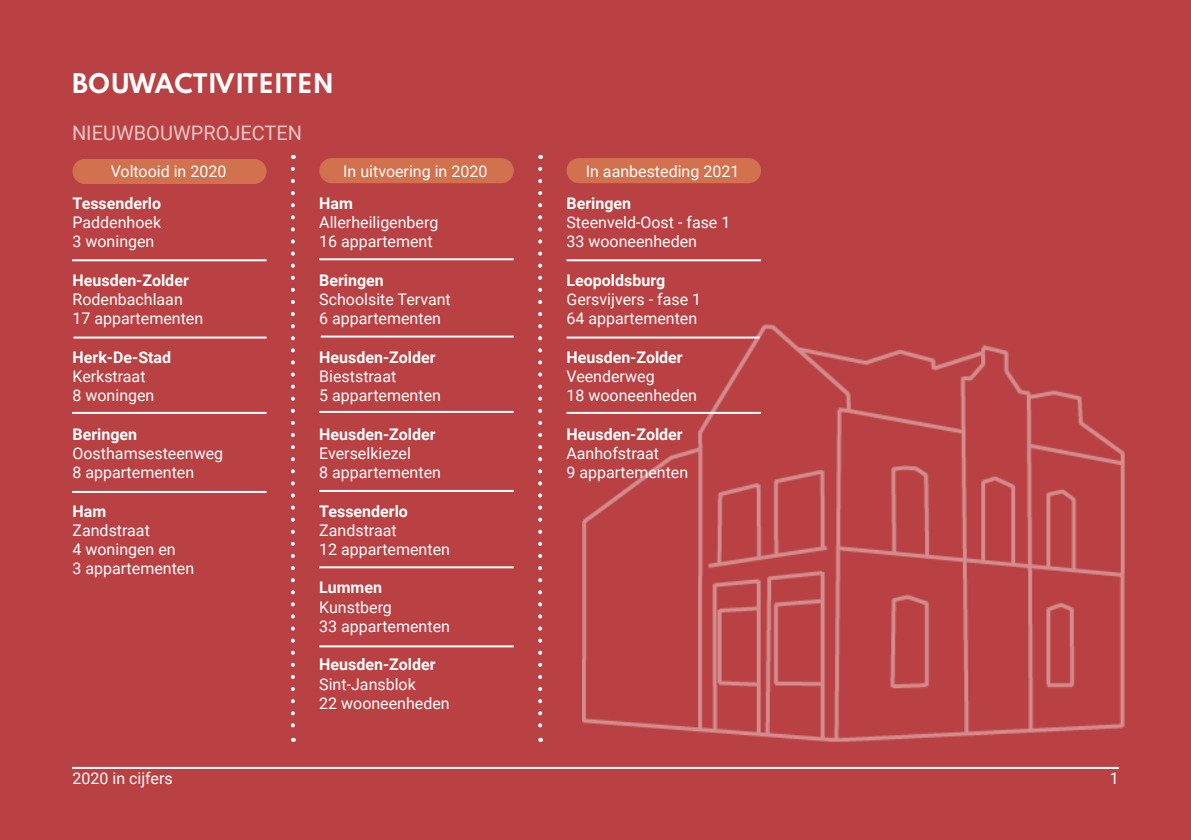
<style>
.page{position:relative;width:1191px;height:840px;background:#fff}
.page>*{position:absolute;margin:0;border:0;box-sizing:border-box;transform-origin:0 0}
.t1{font:100 24px "Spartan";color:#fff}
.t2{font:20px "Roboto";color:#ecc6c4}
.t3{font:16px/19.2px "Roboto";color:#fff}
.t4{font:700 16px "Roboto";color:#fff}
</style>
<div class="page">
<div style="left:0;top:0;width:1191px;height:839px;background:#b94143"></div>
<img style="left:583px;top:324px;width:542px;height:417px">
<div style="left:72px;top:159px;width:194px;height:25px;background:#d1714d;border-radius:13px"></div>
<hr style="left:72px;top:259px;width:194px;height:2px;background:#fff">
<hr style="left:74px;top:336px;width:192px;height:2px;background:#fff">
<hr style="left:72px;top:411px;width:194px;height:2px;background:#fff">
<hr style="left:72px;top:490px;width:194px;height:2px;background:#fff">
<svg style="left:291px;top:169px;width:4px;height:572px"></svg>
<div style="left:319px;top:158px;width:195px;height:25px;background:#d1714d;border-radius:13px"></div>
<svg style="left:538px;top:169px;width:4px;height:572px"></svg>
<div style="left:566px;top:158px;width:195px;height:25px;background:#d1714d;border-radius:13px"></div>
<hr style="left:319px;top:258px;width:195px;height:2px;background:#fff">
<hr style="left:321px;top:335px;width:193px;height:2px;background:#fff">
<hr style="left:319px;top:410px;width:195px;height:2px;background:#fff">
<hr style="left:319px;top:489px;width:195px;height:2px;background:#fff">
<hr style="left:319px;top:566px;width:195px;height:2px;background:#fff">
<hr style="left:319px;top:645px;width:195px;height:2px;background:#fff">
<hr style="left:566px;top:259px;width:195px;height:2px;background:#fff">
<hr style="left:566px;top:336px;width:193px;height:2px;background:#fff">
<hr style="left:566px;top:411px;width:195px;height:2px;background:#fff">
<hr style="left:72px;top:766px;width:1047px;height:2px;background:#fff">
<h1 class="t1" style="left:72px;top:65px;width:264px">BOUWACTIVITEITEN</h1>
<p class="t2" style="left:72px;top:119px;width:232px">NIEUWBOUWPROJECTEN</p>
<p class="t3" style="left:111px;top:161px;width:117px">Voltooid in 2020</p>
<p class="t4" style="left:72px;top:192px;width:90px">Tessenderlo</p>
<p class="t3" style="left:72px;top:212px;width:90px">Paddenhoek<br>3 woningen</p>
<p class="t4" style="left:72px;top:269px;width:118px">Heusden-Zolder</p>
<p class="t3" style="left:72px;top:289px;width:132px">Rodenbachlaan<br>17 appartementen</p>
<p class="t4" style="left:72px;top:345px;width:100px">Herk-De-Stad</p>
<p class="t3" style="left:72px;top:366px;width:83px">Kerkstraat<br>8 woningen</p>
<p class="t4" style="left:72px;top:422px;width:66px">Beringen</p>
<p class="t3" style="left:72px;top:442px;width:152px">Oosthamsesteenweg<br>8 appartementen</p>
<p class="t4" style="left:72px;top:499px;width:35px">Ham</p>
<p class="t3" style="left:72px;top:519px;width:123px">Zandstraat<br>4 woningen en<br>3 appartementen</p>
<p class="t3" style="left:343px;top:161px;width:146px">In uitvoering in 2020</p>
<p class="t3" style="left:586px;top:161px;width:155px">In aanbesteding 2021</p>
<p class="t4" style="left:566px;top:192px;width:66px">Beringen</p>
<p class="t3" style="left:566px;top:212px;width:165px">Steenveld-Oost - fase 1<br>33 wooneenheden</p>
<p class="t4" style="left:566px;top:269px;width:100px">Leopoldsburg</p>
<p class="t3" style="left:566px;top:289px;width:136px">Gersvijvers - fase 1<br>64 appartementen</p>
<p class="t4" style="left:566px;top:345px;width:118px">Heusden-Zolder</p>
<p class="t3" style="left:566px;top:366px;width:132px">Veenderweg<br>18 wooneenheden</p>
<p class="t4" style="left:566px;top:422px;width:118px">Heusden-Zolder</p>
<p class="t3" style="left:566px;top:442px;width:123px">Aanhofstraat<br>9 appartementen</p>
<p class="t4" style="left:319px;top:192px;width:35px">Ham</p>
<p class="t3" style="left:319px;top:212px;width:121px">Allerheiligenberg<br>16 appartement</p>
<p class="t4" style="left:319px;top:269px;width:66px">Beringen</p>
<p class="t3" style="left:319px;top:289px;width:133px">Schoolsite Tervant<br>6 appartementen</p>
<p class="t4" style="left:319px;top:345px;width:118px">Heusden-Zolder</p>
<p class="t3" style="left:319px;top:366px;width:123px">Bieststraat<br>5 appartementen</p>
<p class="t4" style="left:319px;top:422px;width:118px">Heusden-Zolder</p>
<p class="t3" style="left:319px;top:442px;width:123px">Everselkiezel<br>8 appartementen</p>
<p class="t4" style="left:319px;top:499px;width:90px">Tessenderlo</p>
<p class="t3" style="left:319px;top:519px;width:132px">Zandstraat<br>12 appartementen</p>
<p class="t4" style="left:319px;top:576px;width:64px">Lummen</p>
<p class="t3" style="left:319px;top:596px;width:132px">Kunstberg<br>33 appartementen</p>
<p class="t4" style="left:319px;top:653px;width:118px">Heusden-Zolder</p>
<p class="t3" style="left:319px;top:673px;width:132px">Sint-Jansblok<br>22 wooneenheden</p>
<p class="t3" style="left:72px;top:768px;width:102px">2020 in cijfers</p>
<p class="t3" style="left:1110px;top:768px;width:10px">1</p>
</div>
